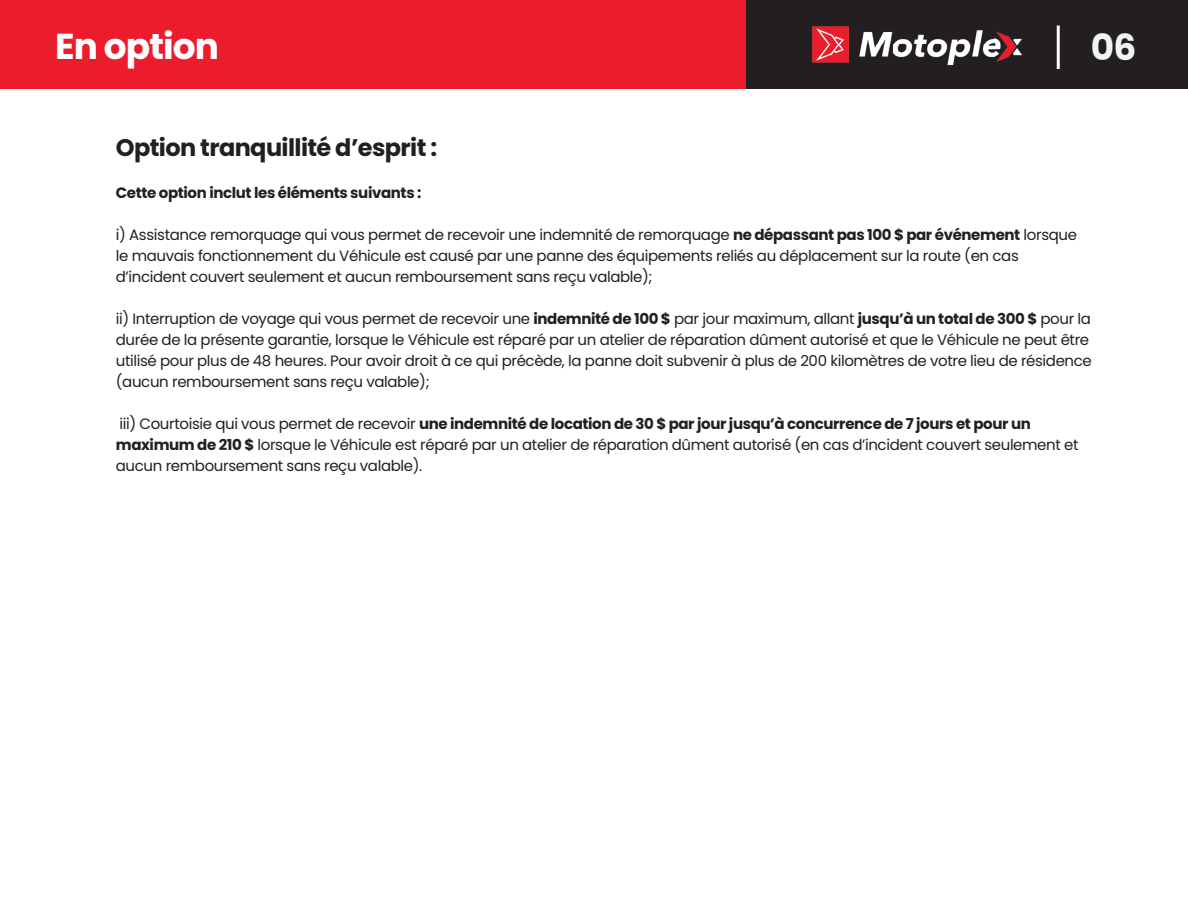
<style>
.page{position:relative;width:1188px;height:918px;background:#fff}
.page>*{position:absolute;margin:0;border:0;box-sizing:border-box;transform-origin:0 0}
.t1{font:700 36px "Poppins";letter-spacing:-.025em;color:#fff}
.t2{font:700 36px "Poppins";color:#f2f3f4}
.t3{font:700 24px "Poppins";letter-spacing:-.025em;color:#231f20}
.t4{font:15px/21px "Poppins";letter-spacing:-.025em;color:#231f20}
.t5{font:700 15px "Poppins";letter-spacing:-.025em;color:#231f20}
.s1{font-weight:700}
</style>
<div class="page">
<div style="left:0;top:0;width:860px;height:88px;background:#eb1d2d"></div>
<div style="left:746px;top:0;width:442px;height:88px;background:#231f20"></div>
<img style="left:793px;top:26px;width:251px;height:63px">
<hr style="left:1057px;top:26px;width:3px;height:43px;background:#fff">
<h1 class="t1" style="left:55px;top:26px;width:165px">En option</h1>
<h1 class="t2" style="left:1091px;top:26px;width:47px">06</h1>
<h2 class="t3" style="left:116px;top:134px;width:323px">Option tranquillité d’esprit :</h2>
<p class="t5" style="left:116px;top:184px;width:307px">Cette option inclut les éléments suivants :</p>
<p class="t4" style="left:116px;top:224px;width:963px">i) Assistance remorquage qui vous permet de recevoir une indemnité de remorquage <span class="s1">ne dépassant pas 100 $ par événement</span> lorsque le mauvais fonctionnement du Véhicule est causé par une panne des équipements reliés au déplacement sur la route (en cas d’incident couvert seulement et aucun remboursement sans reçu valable);</p>
<p class="t4" style="left:116px;top:308px;width:978px">ii) Interruption de voyage qui vous permet de recevoir une <span class="s1">indemnité de 100 $</span> par jour maximum, allant <span class="s1">jusqu’à un total de 300 $</span> pour la durée de la présente garantie, lorsque le Véhicule est réparé par un atelier de réparation dûment autorisé et que le Véhicule ne peut être utilisé pour plus de 48 heures. Pour avoir droit à ce qui précède, la panne doit subvenir à plus de 200 kilomètres de votre lieu de résidence (aucun remboursement sans reçu valable);</p>
<p class="t4" style="left:116px;top:413px;width:964px">iii) Courtoisie qui vous permet de recevoir <span class="s1">une indemnité de location de 30 $ par jour jusqu’à concurrence de 7 jours et pour un maximum de 210 $</span> lorsque le Véhicule est réparé par un atelier de réparation dûment autorisé (en cas d’incident couvert seulement et aucun remboursement sans reçu valable).</p>
</div>
